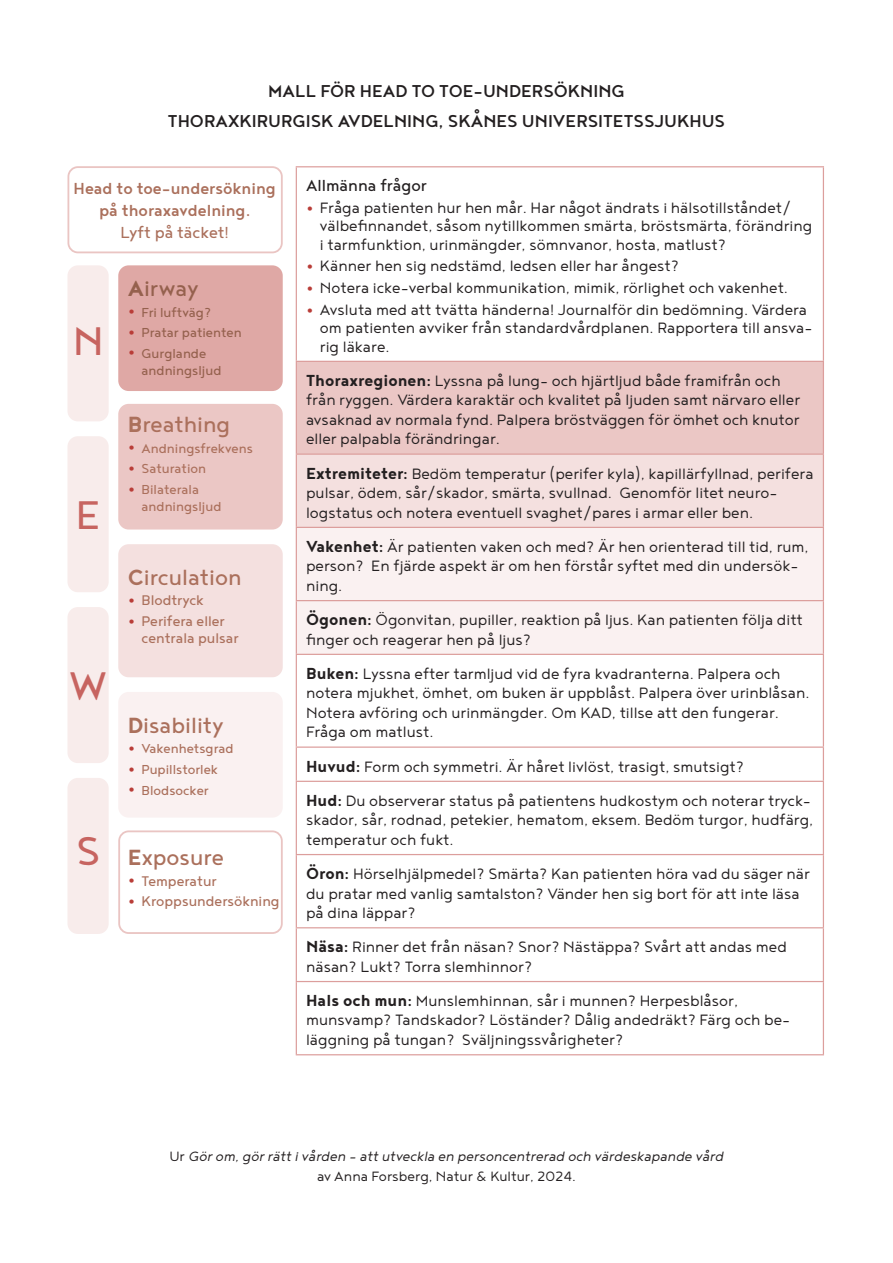
<style>
.page{position:relative;width:893px;height:1263px;background:#fff}
.page>*{position:absolute;margin:0;border:0;box-sizing:border-box;transform-origin:0 0}
.News{font:48.9px "Noyh";color:#c76460}
.Text_i_figur{font:26.85px "Noyh";color:#ab705c}
.Text_i_figur-2{font:26.85px "Noyh";color:#95614e}
.Rubrik_i_figur{font:500 21px "Noyh";color:#231f20}
.Text_i_figur-3{font:500 19.5px "Noyh";color:#ab705c}
.Text_i_figur-4{font:19.5px "Noyh";color:#231f20}
.Text_i_figur-5{font:19.5px "Noyh";color:#ab705c}
.Text_i_figur-6{font:300 18.3px/19.5px "Noyh";color:#231f20}
.t1{font:17.1px/17.1px "Noyh";color:#ab705c}
.t2{font:italic 300 16.5px "Noyh";color:#231f20}
.t3{font:300 16.5px "Noyh";color:#231f20}
.t4{font:15.9px/17.1px "Noyh";color:#ab705c}
.t5{font:15.9px/17.1px "Noyh";color:#95614e}
.s1{font-weight:700}
.s2{font-weight:800;font-size:27px;color:#b93d38}
.s3{font-weight:700;font-size:19.5px}
.s4{font-style:normal}
</style>
<div class="page">
<div style="left:118px;top:265px;width:165px;height:126px;background:#dfa8a5;border-radius:10px"></div>
<div style="left:118px;top:404px;width:165px;height:125px;background:#ebc7c5;border-radius:10px"></div>
<div style="left:118px;top:544px;width:165px;height:133px;background:#f4e0df;border-radius:10px"></div>
<div style="left:118px;top:692px;width:165px;height:126px;background:#faf1f1;border-radius:10px"></div>
<div style="left:118px;top:830px;width:165px;height:104px;border:2px solid #eac5c3;border-radius:9px"></div>
<div style="left:67px;top:166px;width:216px;height:87px;border:2px solid #eac5c3;border-radius:9px"></div>
<div style="left:67px;top:265px;width:42px;height:156px;background:#f8eceb;border-radius:10px"></div>
<div style="left:67px;top:436px;width:42px;height:156px;background:#f8eceb;border-radius:10px"></div>
<div style="left:67px;top:607px;width:42px;height:156px;background:#f8eceb;border-radius:10px"></div>
<div style="left:67px;top:778px;width:42px;height:156px;background:#f8eceb;border-radius:10px"></div>
<div style="left:296px;top:361px;width:527px;height:93px;background:#ebc7c5"></div>
<div style="left:296px;top:454px;width:527px;height:73px;background:#f4e0df"></div>
<div style="left:297px;top:528px;width:526px;height:126px;background:#faf1f1"></div>
<hr style="left:296px;top:166px;width:528px;height:1px;background:#dc9e9c">
<hr style="left:296px;top:167px;width:1px;height:194px;background:#dc9e9c">
<hr style="left:823px;top:167px;width:1px;height:194px;background:#dc9e9c">
<hr style="left:296px;top:361px;width:528px;height:1px;background:#dc9e9c">
<hr style="left:296px;top:362px;width:1px;height:91px;background:#dc9e9c">
<hr style="left:823px;top:362px;width:1px;height:91px;background:#dc9e9c">
<hr style="left:296px;top:453px;width:528px;height:2px;background:#dc9e9c">
<hr style="left:296px;top:455px;width:1px;height:72px;background:#dc9e9c">
<hr style="left:823px;top:455px;width:1px;height:72px;background:#dc9e9c">
<hr style="left:296px;top:527px;width:528px;height:1px;background:#dc9e9c">
<hr style="left:296px;top:528px;width:1px;height:72px;background:#dc9e9c">
<hr style="left:823px;top:528px;width:1px;height:72px;background:#dc9e9c">
<hr style="left:296px;top:600px;width:528px;height:1px;background:#dc9e9c">
<hr style="left:296px;top:601px;width:1px;height:53px;background:#dc9e9c">
<hr style="left:823px;top:601px;width:1px;height:53px;background:#dc9e9c">
<hr style="left:296px;top:654px;width:528px;height:1px;background:#dc9e9c">
<hr style="left:296px;top:655px;width:1px;height:91px;background:#dc9e9c">
<hr style="left:823px;top:655px;width:1px;height:91px;background:#dc9e9c">
<hr style="left:296px;top:746px;width:528px;height:2px;background:#dc9e9c">
<hr style="left:296px;top:748px;width:1px;height:33px;background:#dc9e9c">
<hr style="left:823px;top:748px;width:1px;height:33px;background:#dc9e9c">
<hr style="left:296px;top:781px;width:528px;height:1px;background:#dc9e9c">
<hr style="left:296px;top:782px;width:1px;height:72px;background:#dc9e9c">
<hr style="left:823px;top:782px;width:1px;height:72px;background:#dc9e9c">
<hr style="left:296px;top:854px;width:528px;height:1px;background:#dc9e9c">
<hr style="left:296px;top:855px;width:1px;height:72px;background:#dc9e9c">
<hr style="left:823px;top:855px;width:1px;height:72px;background:#dc9e9c">
<hr style="left:296px;top:927px;width:528px;height:1px;background:#dc9e9c">
<hr style="left:296px;top:928px;width:1px;height:53px;background:#dc9e9c">
<hr style="left:823px;top:928px;width:1px;height:53px;background:#dc9e9c">
<hr style="left:296px;top:981px;width:528px;height:1px;background:#dc9e9c">
<hr style="left:296px;top:982px;width:1px;height:72px;background:#dc9e9c">
<hr style="left:823px;top:982px;width:1px;height:72px;background:#dc9e9c">
<hr style="left:296px;top:1054px;width:528px;height:1px;background:#dc9e9c">
<p class="Rubrik_i_figur" style="left:268px;top:79px;width:358px">MALL FÖR HEAD TO TOE-UNDERSÖKNING</p>
<p class="Rubrik_i_figur" style="left:168px;top:109px;width:559px">THORAXKIRURGISK AVDELNING, SKÅNES UNIVERSITETSSJUKHUS</p>
<p class="Text_i_figur-3" style="left:74px;top:177px;width:204px">Head to toe-undersökning</p>
<p class="Text_i_figur-3" style="left:99px;top:199px;width:153px">på thoraxavdelning.</p>
<p class="Text_i_figur-5" style="left:120px;top:221px;width:110px">Lyft på täcket!</p>
<p class="News" style="left:73px;top:314px;width:32px">N</p>
<p class="News" style="left:76px;top:488px;width:26px">E</p>
<p class="News" style="left:70px;top:659px;width:39px">W</p>
<p class="News" style="left:76px;top:823px;width:26px">S</p>
<p class="Text_i_figur-2" style="left:128px;top:273px;width:72px"><span class="s1">A</span>irway</p>
<p class="t5" style="left:128px;top:303px;width:85px"><span class="s2">•</span> Fri luftväg?</p>
<p class="t5" style="left:128px;top:323px;width:115px"><span class="s2">•</span> Pratar patienten</p>
<p class="t5" style="left:142px;top:344px;width:81px;text-indent:-14px"><span class="s2">•</span> Gurglande andningsljud</p>
<p class="Text_i_figur" style="left:128px;top:410px;width:104px"><span class="s1">B</span>reathing</p>
<p class="t4" style="left:128px;top:439px;width:127px"><span class="s2">•</span> Andningsfrekvens</p>
<p class="t4" style="left:128px;top:460px;width:80px"><span class="s2">•</span> Saturation</p>
<p class="t4" style="left:142px;top:480px;width:81px;text-indent:-14px"><span class="s2">•</span> Bilaterala andningsljud</p>
<p class="Text_i_figur" style="left:128px;top:562px;width:115px"><span class="s1">C</span>irculation</p>
<p class="t1" style="left:128px;top:591px;width:78px"><span class="s2">•</span> Blodtryck</p>
<p class="t1" style="left:142px;top:612px;width:99px;text-indent:-14px"><span class="s2">•</span> Perifera eller centrala pulsar</p>
<p class="Text_i_figur" style="left:128px;top:710px;width:97px"><span class="s1">D</span>isability</p>
<p class="t4" style="left:128px;top:740px;width:107px"><span class="s2">•</span> Vakenhetsgrad</p>
<p class="t4" style="left:128px;top:760px;width:92px"><span class="s2">•</span> Pupillstorlek</p>
<p class="t4" style="left:128px;top:781px;width:82px"><span class="s2">•</span> Blodsocker</p>
<p class="Text_i_figur" style="left:128px;top:842px;width:98px"><span class="s1">E</span>xposure</p>
<p class="t1" style="left:128px;top:871px;width:91px"><span class="s2">•</span> Temperatur</p>
<p class="t1" style="left:128px;top:892px;width:153px"><span class="s2">•</span> Kroppsundersökning</p>
<p class="Text_i_figur-4" style="left:306px;top:175px;width:122px">Allmänna frågor</p>
<p class="Text_i_figur-6" style="left:320px;top:198px;width:494px;line-height:18.3px;text-indent:-14px"><span class="s2">•</span> Fråga patienten hur hen mår. Har något ändrats i hälsotillståndet/ välbefinnandet, såsom nytillkommen smärta, bröstsmärta, förändring i tarmfunktion, urinmängder, sömnvanor, hosta, matlust?</p>
<p class="Text_i_figur-6" style="left:306px;top:256px;width:374px"><span class="s2">•</span> Känner hen sig nedstämd, ledsen eller har ångest?</p>
<p class="Text_i_figur-6" style="left:306px;top:278px;width:483px"><span class="s2">•</span> Notera icke-verbal kommunikation, mimik, rörlighet och vakenhet.</p>
<p class="Text_i_figur-6" style="left:320px;top:300px;width:494px;line-height:18.3px;text-indent:-14px"><span class="s2">•</span> Avsluta med att tvätta händerna! Journalför din bedömning. Värdera om patienten avviker från standardvårdplanen. Rapportera till ansva&shy;rig läkare.</p>
<p class="Text_i_figur-6" style="left:306px;top:370px;width:496px"><span class="s3">Thoraxregionen</span><span class="s1">:</span> Lyssna på lung- och hjärtljud både framifrån och från ryggen. Värdera karaktär och kvalitet på ljuden samt närvaro eller avsaknad av normala fynd. Palpera bröstväggen för ömhet och knutor eller palpabla förändringar.</p>
<p class="Text_i_figur-6" style="left:306px;top:463px;width:509px"><span class="s3">Extremiteter</span><span class="s1">:</span> Bedöm temperatur (perifer kyla), kapillärfyllnad, perifera pulsar, ödem, sår/skador, smärta, svullnad. Genomför litet neuro&shy;logstatus och notera eventuell svaghet/pares i armar eller ben.</p>
<p class="Text_i_figur-6" style="left:306px;top:536px;width:504px"><span class="s3">Vakenhet</span><span class="s1">:</span> Är patienten vaken och med? Är hen orienterad till tid, rum, person? En fjärde aspekt är om hen förstår syftet med din undersök&shy;ning.</p>
<p class="Text_i_figur-6" style="left:306px;top:609px;width:498px"><span class="s3">Ögonen</span><span class="s1">:</span> Ögonvitan, pupiller, reaktion på ljus. Kan patienten följa ditt finger och reagerar hen på ljus?</p>
<p class="Text_i_figur-6" style="left:306px;top:663px;width:505px"><span class="s3">Buken</span><span class="s1">:</span> Lyssna efter tarmljud vid de fyra kvadranterna. Palpera och notera mjukhet, ömhet, om buken är uppblåst. Palpera över urinblåsan.<br>Notera avföring och urinmängder. Om KAD, tillse att den fungerar.<br>Fråga om matlust.</p>
<p class="Text_i_figur-6" style="left:306px;top:756px;width:440px"><span class="s3">Huvud</span><span class="s1">:</span> Form och symmetri. Är håret livlöst, trasigt, smutsigt?</p>
<p class="Text_i_figur-6" style="left:306px;top:790px;width:509px"><span class="s3">Hud</span><span class="s1">:</span> Du observerar status på patientens hudkostym och noterar tryck&shy;skador, sår, rodnad, petekier, hematom, eksem. Bedöm turgor, hudfärg, temperatur och fukt.</p>
<p class="Text_i_figur-6" style="left:306px;top:863px;width:505px"><span class="s3">Öron</span><span class="s1">:</span> Hörselhjälpmedel? Smärta? Kan patienten höra vad du säger när du pratar med vanlig samtalston? Vänder hen sig bort för att inte läsa på dina läppar?</p>
<p class="Text_i_figur-6" style="left:306px;top:937px;width:482px"><span class="s3">Näsa</span><span class="s1">:</span> Rinner det från näsan? Snor? Nästäppa? Svårt att andas med näsan? Lukt? Torra slemhinnor?</p>
<p class="Text_i_figur-6" style="left:306px;top:990px;width:486px"><span class="s3">Hals och mun</span><span class="s1">:</span> Munslemhinnan, sår i munnen? Herpesblåsor, munsvamp? Tandskador? Löständer? Dålig andedräkt? Färg och be&shy;läggning på tungan? Sväljningssvårigheter?</p>
<p class="t2" style="left:170px;top:1147px;width:555px"><span class="s4">Ur</span> Gör om, gör rätt i vården – att utveckla en personcentrerad och värdeskapande vård</p>
<p class="t3" style="left:317px;top:1167px;width:260px">av Anna Forsberg, Natur &amp; Kultur, 2024.</p>
</div>
